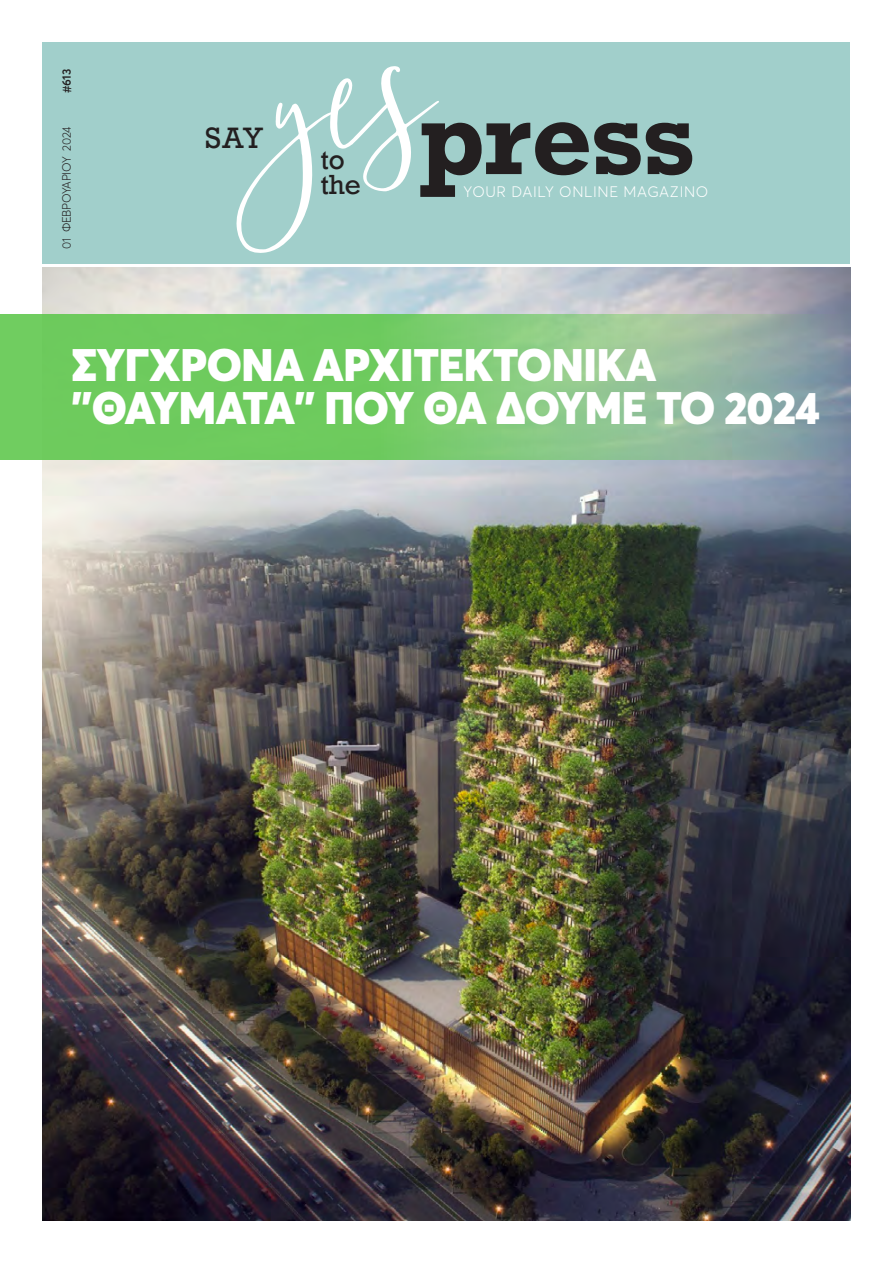
<style>
.page{position:relative;width:893px;height:1263px;background:#fff}
.page>*{position:absolute;margin:0;border:0;box-sizing:border-box;transform-origin:0 0}
.t1{font:700 98.7px "Rockwell";letter-spacing:-.005em;color:#231f20}
.t2{font:900 45px/43.5px "Averta";letter-spacing:-.005em;color:#fff}
.t3{font:27.75px "Rockwell";color:#231f20}
.t4{font:25.95px/25.3px "Rockwell";color:#231f20}
.t5{font:300 15px "Averta";letter-spacing:.045em;color:#fff}
.t6{font:300 12px "Averta";letter-spacing:-.025em;color:#231f20;scale:.96 1}
.t7{font:600 12px "Averta";color:#231f20;scale:.96 1}
</style>
<div class="page">
<div style="left:43px;top:43px;width:807px;height:221px;background:#a1cfcb"></div>
<img style="left:43px;top:268px;width:807px;height:952px">
<svg style="left:0;top:315px;width:850px;height:145px;background:#7dc478"></svg>
<svg style="left:236px;top:66px;width:203px;height:187px"></svg>
<p class="t7" style="left:59px;top:93px;width:26px;rotate:-90deg">#613</p>
<p class="t6" style="left:59px;top:249px;width:129px;rotate:-90deg">01 ΦΕΒΡΟΥΑΡΙΟΥ 2024</p>
<p class="t3" style="left:205px;top:120px;width:60px">SAY</p>
<p class="t4" style="left:321px;top:147px;width:42px">to the</p>
<h1 class="t1" style="left:419px;top:74px;width:277px">press</h1>
<p class="t5" style="left:464px;top:182px;width:246px">YOUR DAILY ONLINE MAGAZINO</p>
<p class="t2" style="left:71px;top:342px;width:750px">ΣΎΓΧΡΟΝΑ ΑΡΧΙΤΕΚΤΟΝΙΚΆ "ΘΑΎΜΑΤΑ" ΠΟΥ ΘΑ ΔΟΎΜΕ ΤΟ 2024</p>
</div>
